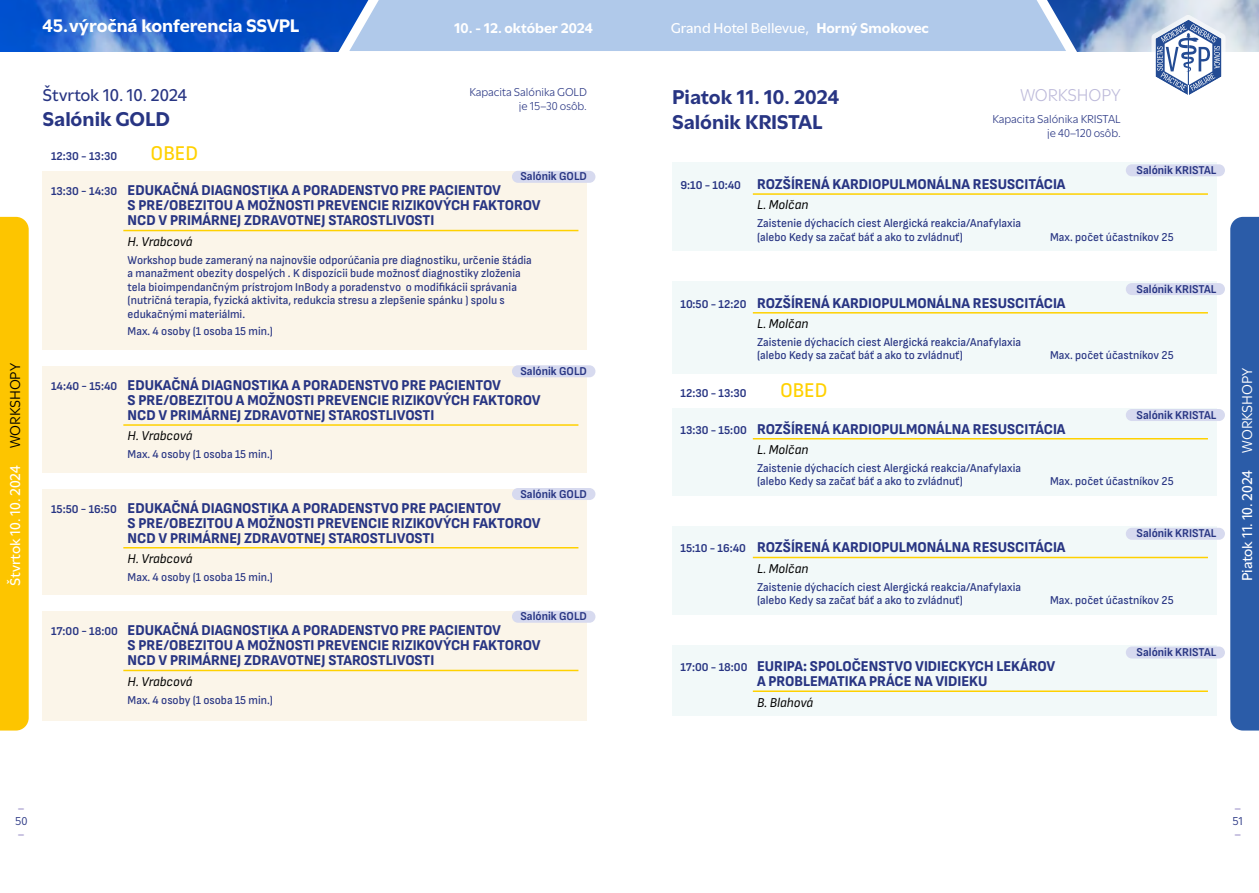
<style>
.page{position:relative;width:1259px;height:893px;background:#fff}
.page>*{position:absolute;margin:0;border:0;box-sizing:border-box;transform-origin:0 0}
.t1{font:700 21px/25.2px "Utile";letter-spacing:-.005em;color:#283583}
.t2{font:500 21px "Attractive Semi Cond";color:#ffd100}
.t3{font:700 19.05px "Utile";color:#fff}
.t4{font:500 18px "Utile";color:#283583}
.t5{font:18px "Utile";color:#bdbada}
.t6{font:800 15px/15px "Attractive Semi Cond";color:#283583}
.t7{font:500 15px "Utile";color:#fff}
.t8{font:700 14.85px "Utile";color:#fff}
.t9{font:italic 13.5px "Attractive Semi Cond";color:#000}
.t10{font:500 12px/13.5px "Attractive Semi Cond";color:#283583}
.t11{font:700 12px "Attractive Semi Cond";color:#283583}
.t12{font:12px/14.4px "Utile";color:#283583;text-align:right}
.t13{font:700 12px "Utile";color:#b1a9d4}
.t14{font:12px "Utile";color:#283583}
.s1{font-weight:700}
.s2{font-weight:700;font-size:12px}
.s3{font-weight:400;color:#000}
.s4{font-weight:400}
</style>
<div class="page">
<div style="left:43px;top:85px;width:544px;height:635px;background:#fbf5e9"></div>
<div style="left:38px;top:81px;width:553px;height:41px;background:#fff"></div>
<div style="left:38px;top:103px;width:553px;height:45px;background:#fff"></div>
<div style="left:43px;top:137px;width:544px;height:34px;background:#fff"></div>
<div style="left:512px;top:171px;width:83px;height:12px;background:#d7daef;border-radius:6px"></div>
<hr style="left:123px;top:230px;width:455px;height:1px;background:#ffd100">
<div style="left:43px;top:350px;width:544px;height:16px;background:#fff"></div>
<div style="left:512px;top:365px;width:83px;height:12px;background:#d7daef;border-radius:6px"></div>
<hr style="left:123px;top:424px;width:455px;height:2px;background:#ffd100">
<div style="left:43px;top:473px;width:544px;height:16px;background:#fff"></div>
<div style="left:512px;top:488px;width:83px;height:12px;background:#d7daef;border-radius:6px"></div>
<hr style="left:123px;top:547px;width:455px;height:1px;background:#ffd100">
<div style="left:43px;top:596px;width:544px;height:15px;background:#fff"></div>
<div style="left:512px;top:611px;width:83px;height:12px;background:#d7daef;border-radius:6px"></div>
<hr style="left:123px;top:670px;width:455px;height:1px;background:#ffd100">
<div style="left:0;top:217px;width:29px;height:513px;background:#fdc500"></div>
<div style="left:1230px;top:217px;width:29px;height:513px;background:#2b5ca8"></div>
<div style="left:672px;top:85px;width:544px;height:630px;background:#f2f9f9"></div>
<div style="left:668px;top:81px;width:552px;height:45px;background:#fff"></div>
<div style="left:668px;top:106px;width:552px;height:45px;background:#fff"></div>
<div style="left:672px;top:137px;width:544px;height:24px;background:#fff"></div>
<div style="left:1125px;top:164px;width:100px;height:12px;background:#d7daef;border-radius:6px"></div>
<hr style="left:753px;top:193px;width:455px;height:2px;background:#ffd100">
<div style="left:672px;top:252px;width:544px;height:29px;background:#fff"></div>
<div style="left:1125px;top:283px;width:100px;height:12px;background:#d7daef;border-radius:6px"></div>
<hr style="left:753px;top:312px;width:455px;height:2px;background:#ffd100">
<div style="left:672px;top:374px;width:544px;height:34px;background:#fff"></div>
<div style="left:1125px;top:409px;width:100px;height:12px;background:#d7daef;border-radius:6px"></div>
<hr style="left:753px;top:438px;width:455px;height:1px;background:#ffd100">
<div style="left:672px;top:496px;width:544px;height:30px;background:#fff"></div>
<div style="left:1125px;top:528px;width:100px;height:12px;background:#d7daef;border-radius:6px"></div>
<hr style="left:753px;top:557px;width:455px;height:1px;background:#ffd100">
<div style="left:672px;top:615px;width:544px;height:30px;background:#fff"></div>
<div style="left:1125px;top:646px;width:100px;height:12px;background:#d7daef;border-radius:6px"></div>
<hr style="left:753px;top:690px;width:455px;height:2px;background:#ffd100">
<img style="left:0;top:0;width:1259px;height:51px">
<svg style="left:326px;top:0;width:763px;height:52px;background:#a8c2e7"></svg>
<svg style="left:1151px;top:15px;width:74px;height:80px"></svg>
<p class="t3" style="left:43px;top:10px;width:259px">45. výročná konferencia SSVPL</p>
<p class="t8" style="left:454px;top:17px;width:140px">10. - 12. október 2024</p>
<p class="t7" style="left:670px;top:17px;width:260px">Grand Hotel Bellevue, <span class="s1">Horný Smokovec</span></p>
<p class="t4" style="left:43px;top:81px;width:146px">Štvrtok 10. 10. 2024</p>
<h1 class="t1" style="left:43px;top:105px;width:129px">Salónik GOLD</h1>
<p class="t11" style="left:51px;top:149px;width:68px">12:30 - 13:30</p>
<h1 class="t2" style="left:151px;top:141px;width:49px">OBED</h1>
<p class="t12" style="left:469px;top:83px;width:119px">Kapacita Salónika GOLD je 15–30 osôb.</p>
<h1 class="t1" style="left:672px;top:82px;width:169px">Piatok 11. 10. 2024<br>Salónik KRISTAL</h1>
<p class="t5" style="left:1020px;top:81px;width:102px">WORKSHOPY</p>
<p class="t12" style="left:992px;top:110px;width:130px">Kapacita Salónika KRISTAL je 40–120 osôb.</p>
<p class="t11" style="left:1136px;top:163px;width:81px">Salónik KRISTAL</p>
<p class="t11" style="left:520px;top:169px;width:68px">Salónik GOLD</p>
<p class="t6" style="left:128px;top:183px;width:414px;text-indent:-77px"><span class="s2">13:30 - 14:30</span> EDUKAČNÁ DIAGNOSTIKA A PORADENSTVO PRE PACIENTOV<br>S PRE/OBEZITOU A MOŽNOSTI PREVENCIE RIZIKOVÝCH FAKTOROV<br>NCD V PRIMÁRNEJ ZDRAVOTNEJ STAROSTLIVOSTI</p>
<p class="t9" style="left:128px;top:234px;width:66px">H. Vrabcová</p>
<p class="t10" style="left:128px;top:253px;width:406px">Workshop bude zameraný na najnovšie odporúčania pre diagnostiku, určenie štádia a manažment obezity dospelých . K dispozícii bude možnosť diagnostiky zloženia tela bioimpendančným prístrojom InBody a poradenstvo o modifikácii správania (nutričná terapia, fyzická aktivita, redukcia stresu a zlepšenie spánku ) spolu s edukačnými materiálmi.</p>
<p class="t10" style="left:128px;top:325px;width:147px">Max. 4 osoby (1 osoba 15 min.)</p>
<p class="t11" style="left:520px;top:364px;width:68px">Salónik GOLD</p>
<p class="t6" style="left:128px;top:377px;width:414px;text-indent:-77px"><span class="s2">14:40 - 15:40</span> EDUKAČNÁ DIAGNOSTIKA A PORADENSTVO PRE PACIENTOV<br>S PRE/OBEZITOU A MOŽNOSTI PREVENCIE RIZIKOVÝCH FAKTOROV<br>NCD V PRIMÁRNEJ ZDRAVOTNEJ STAROSTLIVOSTI</p>
<p class="t9" style="left:128px;top:428px;width:66px">H. Vrabcová</p>
<p class="t10" style="left:128px;top:447px;width:147px">Max. 4 osoby (1 osoba 15 min.)</p>
<p class="t11" style="left:520px;top:487px;width:68px">Salónik GOLD</p>
<p class="t6" style="left:128px;top:500px;width:414px;text-indent:-77px"><span class="s2">15:50 - 16:50</span> EDUKAČNÁ DIAGNOSTIKA A PORADENSTVO PRE PACIENTOV<br>S PRE/OBEZITOU A MOŽNOSTI PREVENCIE RIZIKOVÝCH FAKTOROV<br>NCD V PRIMÁRNEJ ZDRAVOTNEJ STAROSTLIVOSTI</p>
<p class="t9" style="left:128px;top:551px;width:66px">H. Vrabcová</p>
<p class="t10" style="left:128px;top:570px;width:147px">Max. 4 osoby (1 osoba 15 min.)</p>
<p class="t11" style="left:520px;top:609px;width:68px">Salónik GOLD</p>
<p class="t6" style="left:128px;top:623px;width:414px;text-indent:-77px"><span class="s2">17:00 - 18:00</span> EDUKAČNÁ DIAGNOSTIKA A PORADENSTVO PRE PACIENTOV<br>S PRE/OBEZITOU A MOŽNOSTI PREVENCIE RIZIKOVÝCH FAKTOROV<br>NCD V PRIMÁRNEJ ZDRAVOTNEJ STAROSTLIVOSTI</p>
<p class="t9" style="left:128px;top:674px;width:66px">H. Vrabcová</p>
<p class="t10" style="left:128px;top:693px;width:147px">Max. 4 osoby (1 osoba 15 min.)</p>
<p class="t6" style="left:680px;top:176px;width:386px"><span class="s2">9:10 - 10:40</span> ROZŠÍRENÁ KARDIOPULMONÁLNA RESUSCITÁCIA</p>
<p class="t9" style="left:757px;top:197px;width:53px">L. Molčan</p>
<p class="t10" style="left:757px;top:216px;width:265px">Zaistenie dýchacích ciest Alergická reakcia/Anafylaxia (alebo Kedy sa začať báť a ako to zvládnuť)</p>
<p class="t10" style="left:1050px;top:230px;width:125px">Max. počet účastníkov 25</p>
<p class="t11" style="left:1136px;top:282px;width:81px">Salónik KRISTAL</p>
<p class="t6" style="left:680px;top:295px;width:386px"><span class="s2">10:50 - 12:20</span> ROZŠÍRENÁ KARDIOPULMONÁLNA RESUSCITÁCIA</p>
<p class="t9" style="left:757px;top:316px;width:53px">L. Molčan</p>
<p class="t10" style="left:757px;top:335px;width:265px">Zaistenie dýchacích ciest Alergická reakcia/Anafylaxia (alebo Kedy sa začať báť a ako to zvládnuť)</p>
<p class="t10" style="left:1050px;top:349px;width:125px">Max. počet účastníkov 25</p>
<p class="t7" style="left:3px;top:586px;width:224px;rotate:-90deg">Štvrtok 10. 10. 2024 <span class="s3">WORKSHOPY</span></p>
<p class="t7" style="left:1235px;top:581px;width:215px;rotate:-90deg">Piatok 11. 10. 2024 <span class="s4">WORKSHOPY</span></p>
<p class="t11" style="left:680px;top:386px;width:68px">12:30 - 13:30</p>
<h1 class="t2" style="left:780px;top:379px;width:49px">OBED</h1>
<p class="t11" style="left:1136px;top:408px;width:81px">Salónik KRISTAL</p>
<p class="t6" style="left:680px;top:421px;width:386px"><span class="s2">13:30 - 15:00</span> ROZŠÍRENÁ KARDIOPULMONÁLNA RESUSCITÁCIA</p>
<p class="t9" style="left:757px;top:442px;width:53px">L. Molčan</p>
<p class="t10" style="left:757px;top:461px;width:265px">Zaistenie dýchacích ciest Alergická reakcia/Anafylaxia (alebo Kedy sa začať báť a ako to zvládnuť)</p>
<p class="t10" style="left:1050px;top:475px;width:125px">Max. počet účastníkov 25</p>
<p class="t11" style="left:1136px;top:526px;width:81px">Salónik KRISTAL</p>
<p class="t6" style="left:680px;top:540px;width:386px"><span class="s2">15:10 - 16:40</span> ROZŠÍRENÁ KARDIOPULMONÁLNA RESUSCITÁCIA</p>
<p class="t9" style="left:757px;top:561px;width:53px">L. Molčan</p>
<p class="t10" style="left:757px;top:580px;width:265px">Zaistenie dýchacích ciest Alergická reakcia/Anafylaxia (alebo Kedy sa začať báť a ako to zvládnuť)</p>
<p class="t10" style="left:1050px;top:593px;width:125px">Max. počet účastníkov 25</p>
<p class="t11" style="left:1136px;top:645px;width:81px">Salónik KRISTAL</p>
<p class="t6" style="left:680px;top:658px;width:376px;text-align:center"><span class="s2">17:00 - 18:00</span> EURIPA: SPOLOČENSTVO VIDIECKYCH LEKÁROV<br>A PROBLEMATIKA PRÁCE NA VIDIEKU</p>
<p class="t9" style="left:757px;top:694px;width:58px">B. Blahová</p>
<p class="t13" style="left:18px;top:798px;width:7px">–</p>
<p class="t14" style="left:15px;top:812px;width:14px">50</p>
<p class="t13" style="left:18px;top:825px;width:7px">–</p>
<p class="t13" style="left:1234px;top:798px;width:7px">–</p>
<p class="t14" style="left:1232px;top:812px;width:12px">51</p>
<p class="t13" style="left:1234px;top:825px;width:7px">–</p>
</div>
